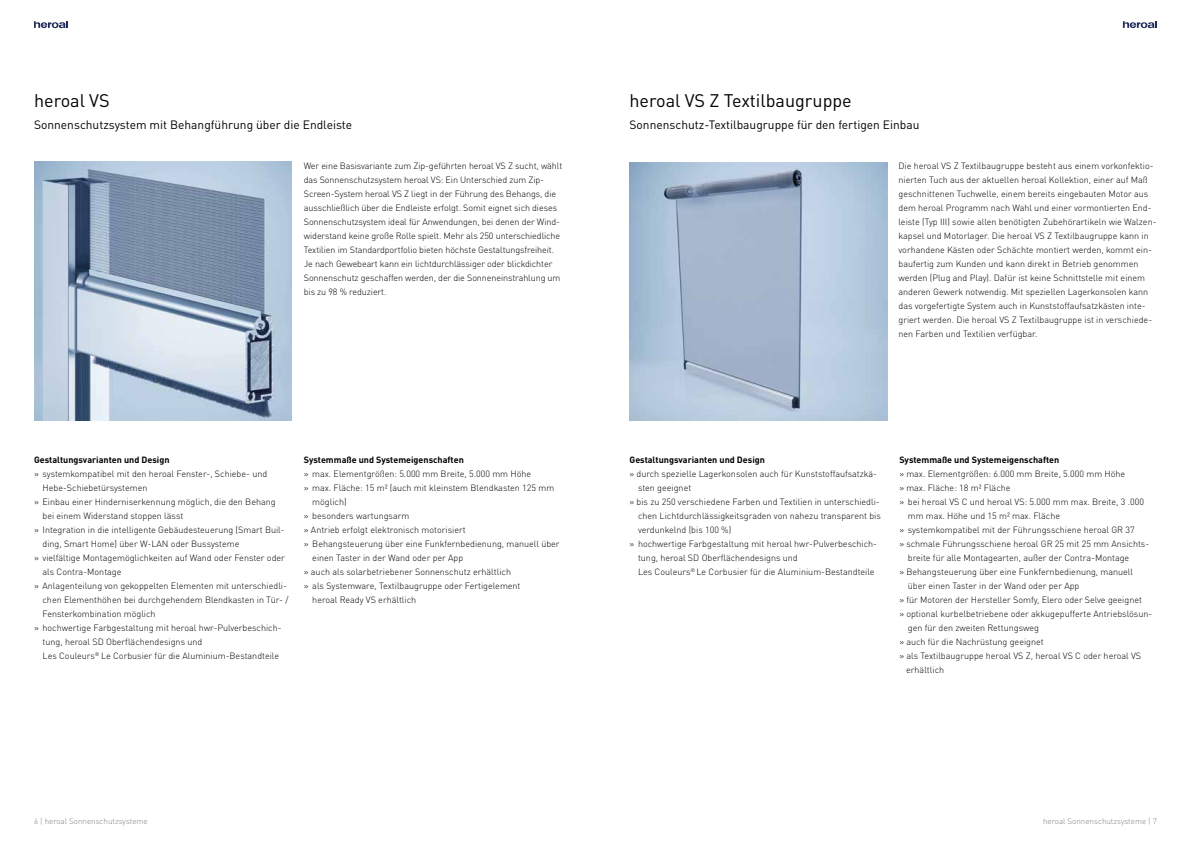
<style>
.page{position:relative;width:1191px;height:842px;background:#fff}
.page>*{position:absolute;margin:0;border:0;box-sizing:border-box;transform-origin:0 0}
.t1{font:18px "DIN Pro";color:#000}
.t2{font:12px "DIN Pro";color:#000}
.t3{font:300 9px/14px "DIN Pro";color:#000}
.t4{font:700 9px "DIN Pro";color:#000}
.t5{font:300 8px "DIN Pro";color:#818080}
</style>
<div class="page">
<svg style="left:1123px;top:21px;width:34px;height:7px"></svg>
<svg style="left:34px;top:21px;width:34px;height:7px"></svg>
<img style="left:34px;top:162px;width:258px;height:258px">
<img style="left:629px;top:162px;width:258px;height:258px">
<h1 class="t1" style="left:34px;top:87px;width:77px">heroal VS</h1>
<h2 class="t2" style="left:34px;top:116px;width:320px">Sonnenschutzsystem mit Behangführung über die Endleiste</h2>
<p class="t3" style="left:304px;top:157px;width:260px">Wer eine Basisvariante zum Zip-geführten heroal VS Z sucht, wählt das Sonnenschutzsystem heroal VS: Ein Unterschied zum Zip-Screen-System heroal VS Z liegt in der Führung des Behangs, die ausschließlich über die Endleiste erfolgt. Somit eignet sich dieses Sonnenschutzsystem ideal für Anwendungen, bei denen der Wind&shy;widerstand keine große Rolle spielt. Mehr als 250 unterschiedliche Textilien im Standardportfolio bieten höchste Gestaltungsfreiheit.<br>Je nach Gewebeart kann ein lichtdurchlässiger oder blickdichter Sonnenschutz geschaffen werden, der die Sonneneinstrahlung um bis zu 98 % reduziert.</p>
<p class="t4" style="left:34px;top:452px;width:137px">Gestaltungsvarianten und Design</p>
<p class="t3" style="left:34px;top:465px;width:235px">» systemkompatibel mit den heroal Fenster-, Schiebe- und</p>
<p class="t3" style="left:43px;top:479px;width:106px">Hebe-Schiebetürsystemen</p>
<p class="t3" style="left:34px;top:493px;width:243px">» Einbau einer Hinderniserkennung möglich, die den Behang</p>
<p class="t3" style="left:43px;top:508px;width:142px">bei einem Widerstand stoppen lässt</p>
<p class="t3" style="left:34px;top:522px;width:252px">» Integration in die intelligente Gebäudesteuerung (Smart Buil-</p>
<p class="t3" style="left:43px;top:536px;width:198px">ding, Smart Home) über W-LAN oder Bussysteme</p>
<p class="t3" style="left:34px;top:550px;width:252px">» vielfältige Montagemöglichkeiten auf Wand oder Fenster oder</p>
<p class="t3" style="left:43px;top:564px;width:80px">als Contra-Montage</p>
<p class="t3" style="left:34px;top:578px;width:254px">» Anlagenteilung von gekoppelten Elementen mit unterschiedli-</p>
<p class="t3" style="left:43px;top:592px;width:247px">chen Elementhöhen bei durchgehendem Blendkasten in Tür- /</p>
<p class="t3" style="left:43px;top:606px;width:115px">Fensterkombination möglich</p>
<p class="t3" style="left:34px;top:620px;width:249px">» hochwertige Farbgestaltung mit heroal hwr-Pulverbeschich-</p>
<p class="t3" style="left:43px;top:634px;width:161px">tung, heroal SD Oberflächendesigns und</p>
<p class="t3" style="left:43px;top:647px;width:238px">Les Couleurs<sup>®</sup> Le Corbusier für die Aluminium-Bestandteile</p>
<p class="t4" style="left:304px;top:452px;width:161px">Systemmaße und Systemeigenschaften</p>
<p class="t3" style="left:304px;top:465px;width:229px">» max. Elementgrößen: 5.000 mm Breite, 5.000 mm Höhe</p>
<p class="t3" style="left:304px;top:479px;width:252px">» max. Fläche: 15 m² (auch mit kleinstem Blendkasten 125 mm</p>
<p class="t3" style="left:312px;top:493px;width:36px">möglich)</p>
<p class="t3" style="left:304px;top:508px;width:107px">» besonders wartungsarm</p>
<p class="t3" style="left:304px;top:522px;width:163px">» Antrieb erfolgt elektronisch motorisiert</p>
<p class="t3" style="left:304px;top:536px;width:257px">» Behangsteuerung über eine Funkfernbedienung, manuell über</p>
<p class="t3" style="left:312px;top:550px;width:152px">einen Taster in der Wand oder per App</p>
<p class="t3" style="left:304px;top:564px;width:209px">» auch als solarbetriebener Sonnenschutz erhältlich</p>
<p class="t3" style="left:304px;top:578px;width:218px">» als Systemware, Textilbaugruppe oder Fertigelement</p>
<p class="t3" style="left:312px;top:592px;width:105px">heroal Ready VS erhältlich</p>
<h1 class="t1" style="left:629px;top:87px;width:224px">heroal VS Z Textilbaugruppe</h1>
<h2 class="t2" style="left:629px;top:116px;width:291px">Sonnenschutz-Textilbaugruppe für den fertigen Einbau</h2>
<p class="t3" style="left:898px;top:157px;width:259px">Die heroal VS Z Textilbaugruppe besteht aus einem vorkonfektio&shy;nierten Tuch aus der aktuellen heroal Kollektion, einer auf Maß geschnittenen Tuchwelle, einem bereits eingebauten Motor aus dem heroal Programm nach Wahl und einer vormontierten End&shy;leiste (Typ III) sowie allen benötigten Zubehörartikeln wie Walzen&shy;kapsel und Motorlager. Die heroal VS Z Textilbaugruppe kann in vorhandene Kästen oder Schächte montiert werden, kommt ein&shy;baufertig zum Kunden und kann direkt in Betrieb genommen werden (Plug and Play). Dafür ist keine Schnittstelle mit einem anderen Gewerk notwendig. Mit speziellen Lagerkonsolen kann das vorgefertigte System auch in Kunststoffaufsatzkästen inte&shy;griert werden. Die heroal VS Z Textilbaugruppe ist in verschiede&shy;nen Farben und Textilien verfügbar.</p>
<p class="t4" style="left:629px;top:452px;width:137px">Gestaltungsvarianten und Design</p>
<p class="t3" style="left:629px;top:466px;width:249px">» durch spezielle Lagerkonsolen auch für Kunststoffaufsatzkä-</p>
<p class="t3" style="left:638px;top:480px;width:55px">sten geeignet</p>
<p class="t3" style="left:629px;top:494px;width:252px">» bis zu 250 verschiedene Farben und Textilien in unterschiedli-</p>
<p class="t3" style="left:638px;top:508px;width:244px">chen Lichtdurchlässigkeitsgraden von nahezu transparent bis</p>
<p class="t3" style="left:638px;top:522px;width:95px">verdunkelnd (bis 100 %)</p>
<p class="t3" style="left:629px;top:536px;width:249px">» hochwertige Farbgestaltung mit heroal hwr-Pulverbeschich-</p>
<p class="t3" style="left:638px;top:550px;width:161px">tung, heroal SD Oberflächendesigns und</p>
<p class="t3" style="left:638px;top:563px;width:238px">Les Couleurs<sup>®</sup> Le Corbusier für die Aluminium-Bestandteile</p>
<p class="t4" style="left:899px;top:452px;width:161px">Systemmaße und Systemeigenschaften</p>
<p class="t3" style="left:899px;top:466px;width:227px">» max. Elementgrößen: 6.000 mm Breite, 5.000 mm Höhe</p>
<p class="t3" style="left:899px;top:480px;width:113px">» max. Fläche: 18 m² Fläche</p>
<p class="t3" style="left:899px;top:494px;width:246px">» bei heroal VS C und heroal VS: 5.000 mm max. Breite, 3 .000</p>
<p class="t3" style="left:908px;top:508px;width:154px">mm max. Höhe und 15 m² max. Fläche</p>
<p class="t3" style="left:899px;top:522px;width:237px">» systemkompatibel mit der Führungsschiene heroal GR 37</p>
<p class="t3" style="left:899px;top:536px;width:251px">» schmale Führungsschiene heroal GR 25 mit 25 mm Ansichts-</p>
<p class="t3" style="left:908px;top:550px;width:223px">breite für alle Montagearten, außer der Contra-Montage</p>
<p class="t3" style="left:899px;top:564px;width:235px">» Behangsteuerung über eine Funkfernbedienung, manuell</p>
<p class="t3" style="left:908px;top:578px;width:173px">über einen Taster in der Wand oder per App</p>
<p class="t3" style="left:899px;top:592px;width:244px">» für Motoren der Hersteller Somfy, Elero oder Selve geeignet</p>
<p class="t3" style="left:899px;top:606px;width:254px">» optional kurbelbetriebene oder akkugepufferte Antriebslösun-</p>
<p class="t3" style="left:908px;top:620px;width:133px">gen für den zweiten Rettungsweg</p>
<p class="t3" style="left:899px;top:634px;width:146px">» auch für die Nachrüstung geeignet</p>
<p class="t3" style="left:899px;top:648px;width:243px">» als Textilbaugruppe heroal VS Z, heroal VS C oder heroal VS</p>
<p class="t3" style="left:906px;top:662px;width:39px">erhältlich</p>
<p class="t5" style="left:34px;top:815px;width:115px">6 | heroal Sonnenschutzsysteme</p>
<p class="t5" style="left:1043px;top:815px;width:115px">heroal Sonnenschutzsysteme | 7</p>
</div>
